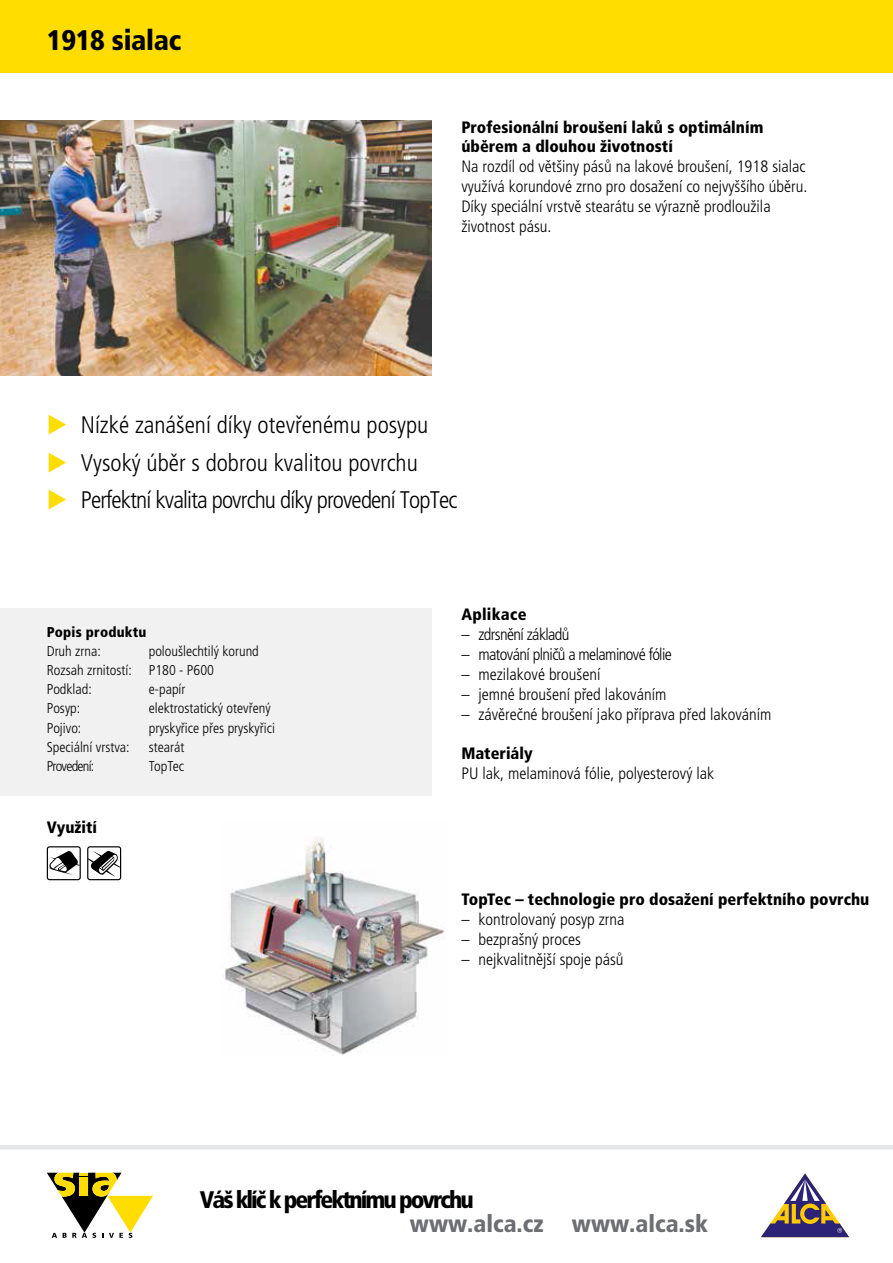
<style>
.page{position:relative;width:893px;height:1263px;background:#fff}
.page>*{position:absolute;margin:0;border:0;box-sizing:border-box;transform-origin:0 0}
.t1{font:900 condensed 28.35px "Frutiger LT Pro";letter-spacing:-.01em;color:#000}
.t2{font:300 condensed 24px "Frutiger LT Pro";color:#000}
.t3{font:300 condensed 24px "Frutiger LT Pro";letter-spacing:-.035em;color:#000}
.t4{font:900 condensed 24px "Frutiger LT Pro";letter-spacing:-.085em;color:#000}
.t5{font:900 condensed 24px "Frutiger LT Pro";color:#6d6e71}
.t6{font:300 condensed 16.5px/19.8px "Frutiger LT Pro";color:#000}
.t7{font:900 condensed 16.5px/19.8px "Frutiger LT Pro";color:#000}
.t8{font:300 condensed 16.5px "Frutiger LT Pro";letter-spacing:-.035em;color:#000}
.t9{font:300 condensed 14.25px/19.2px "Frutiger LT Pro";color:#000}
.t10{font:900 condensed 14.25px "Frutiger LT Pro";letter-spacing:.015em;color:#000}
.t11{font:300 condensed 14.25px "Frutiger LT Pro";letter-spacing:-.055em;color:#000}
.s1{color:#fd0}
</style>
<div class="page">
<div style="left:0;top:0;width:893px;height:72px;background:#fd0"></div>
<img style="left:0;top:120px;width:432px;height:255px">
<div style="left:0;top:608px;width:432px;height:187px;background:#f1f1f2"></div>
<svg style="left:47px;top:1173px;width:106px;height:65px"></svg>
<svg style="left:47px;top:846px;width:34px;height:34px"></svg>
<svg style="left:87px;top:846px;width:34px;height:34px"></svg>
<hr style="left:0;top:1145px;width:893px;height:4px;background:#e6e7e8">
<img style="left:225px;top:836px;width:220px;height:219px">
<svg style="left:761px;top:1173px;width:88px;height:64px"></svg>
<h1 class="t1" style="left:47px;top:23px;width:136px">1918 sialac</h1>
<p class="t7" style="left:461px;top:117px;width:304px">Profesionální broušení laků s optimálním úběrem a dlouhou životností</p>
<p class="t6" style="left:461px;top:157px;width:347px">Na rozdíl od většiny pásů na lakové broušení, 1918 sialac využívá korundové zrno pro dosažení co nejvyššího úběru.<br>Díky speciální vrstvě stearátu se výrazně prodloužila životnost pásu.</p>
<h2 class="t2" style="left:47px;top:411px;width:383px"><span class="s1">◆</span> Nízké zanášení díky otevřenému posypu</h2>
<h2 class="t2" style="left:47px;top:449px;width:373px"><span class="s1">◆</span> Vysoký úběr s dobrou kvalitou povrchu</h2>
<h2 class="t3" style="left:47px;top:486px;width:412px"><span class="s1">◆</span> Perfektní kvalita povrchu díky provedení TopTec</h2>
<p class="t10" style="left:47px;top:623px;width:101px">Popis produktu</p>
<p class="t9" style="left:47px;top:642px;width:56px">Druh zrna:</p>
<p class="t9" style="left:47px;top:642px;width:214px;text-indent:102px">poloušlechtilý korund<br>Rozsah zrnitostí: P180 - P600<br>Podklad:</p>
<p class="t9" style="left:149px;top:680px;width:38px">e-papír</p>
<p class="t9" style="left:47px;top:699px;width:35px">Posyp:</p>
<p class="t9" style="left:149px;top:699px;width:123px">elektrostatický otevřený</p>
<p class="t9" style="left:47px;top:718px;width:36px">Pojivo:</p>
<p class="t9" style="left:149px;top:718px;width:128px">pryskyřice přes pryskyřici</p>
<p class="t9" style="left:47px;top:737px;width:84px">Speciální vrstva:</p>
<p class="t9" style="left:149px;top:737px;width:37px">stearát</p>
<p class="t11" style="left:47px;top:758px;width:49px">Provedení:</p>
<p class="t9" style="left:149px;top:756px;width:37px">TopTec</p>
<p class="t7" style="left:47px;top:817px;width:52px">Využití</p>
<p class="t7" style="left:461px;top:605px;width:67px">Aplikace</p>
<p class="t8" style="left:461px;top:625px;width:110px">– zdrsnění základů</p>
<p class="t8" style="left:461px;top:645px;width:212px">– matování plničů a melaminové fólie</p>
<p class="t6" style="left:461px;top:664px;width:140px">– mezilakové broušení</p>
<p class="t6" style="left:461px;top:684px;width:206px">– jemné broušení před lakováním</p>
<p class="t6" style="left:461px;top:704px;width:312px">– závěrečné broušení jako příprava před lakováním</p>
<p class="t7" style="left:461px;top:743px;width:73px">Materiály</p>
<p class="t6" style="left:461px;top:763px;width:254px">PU lak, melaminová fólie, polyesterový lak</p>
<p class="t7" style="left:461px;top:890px;width:409px">TopTec – technologie pro dosažení perfektního povrchu</p>
<p class="t6" style="left:461px;top:910px;width:165px">– kontrolovaný posyp zrna</p>
<p class="t6" style="left:461px;top:929px;width:121px">– bezprašný proces</p>
<p class="t6" style="left:461px;top:949px;width:164px">– nejkvalitnější spoje pásů</p>
<h2 class="t4" style="left:200px;top:1186px;width:275px">Váš klíč k perfektnímu povrchu</h2>
<h2 class="t5" style="left:410px;top:1210px;width:300px">www.alca.cz www.alca.sk</h2>
</div>
